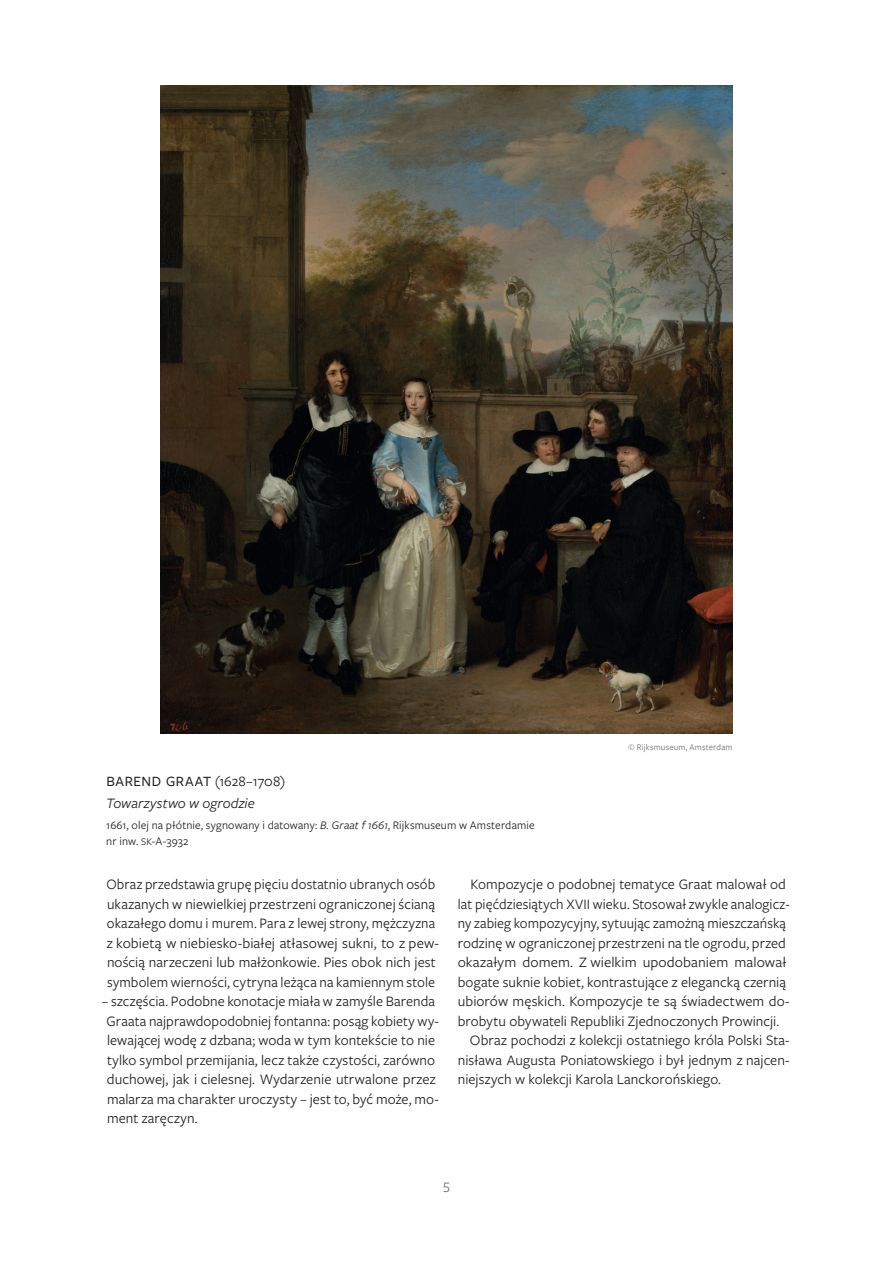
<style>
.page{position:relative;width:893px;height:1263px;background:#fff}
.page>*{position:absolute;margin:0;border:0;box-sizing:border-box;transform-origin:0 0}
.Pierwszy_akapit{font:19.5px "Freight Sans Pro";letter-spacing:-.005em;color:#231f20}
.Główny{font:15px/19.5px "Freight Sans Pro";color:#231f20}
.Pierwszy_akapit-2{font:italic 15px "Freight Sans Pro";letter-spacing:.005em;color:#231f20}
.t1{font:15px "Freight Sans Pro";color:#6c6d70}
.Pierwszy_akapit-3{font:12px "Freight Sans Pro";letter-spacing:.01em;color:#231f20}
.Copyright{font:9px "Freight Sans Pro";letter-spacing:.02em;color:#6c6d70}
.s1{font-size:15px}
.s2{font-style:italic}
.s3{font-size:10.5px}
</style>
<div class="page">
<img style="left:160px;top:85px;width:572px;height:648px">
<p class="Pierwszy_akapit" style="left:106px;top:766px;width:181px">barend graat <span class="s1">(1628–1708)</span></p>
<p class="Pierwszy_akapit-2" style="left:106px;top:793px;width:150px">Towarzystwo w ogrodzie</p>
<p class="Pierwszy_akapit-3" style="left:106px;top:817px;width:430px">1661, olej na płótnie, sygnowany i datowany: <span class="s2">B. Graat f 1661</span>, Rijksmuseum w Amsterdamie</p>
<p class="Pierwszy_akapit-3" style="left:106px;top:833px;width:84px">nr inw. <span class="s3">SK</span>-A-3932</p>
<p class="Copyright" style="left:628px;top:741px;width:106px">© Rijksmuseum, Amsterdam</p>
<p class="Główny" style="left:106px;top:874px;width:334px">Obraz przedstawia grupę pięciu dostatnio ubranych osób ukazanych w niewielkiej przestrzeni ograniczonej ścianą okazałego domu i murem. Para z lewej strony, mężczyzna z kobietą w niebiesko-białej atłasowej sukni, to z pew&shy;nością narzeczeni lub małżonkowie. Pies obok nich jest symbolem wierności, cytryna leżąca na kamiennym stole</p>
<p class="Główny" style="left:102px;top:991px;width:338px">– szczęścia. Podobne konotacje miała w zamyśle Barenda Graata najprawdopodobniej fontanna: posąg kobiety wy&shy;lewającej wodę z dzbana; woda w tym kontekście to nie tylko symbol przemijania, lecz także czystości, zarówno duchowej, jak i cielesnej. Wydarzenie utrwalone przez malarza ma charakter uroczysty – jest to, być może, mo&shy;ment zaręczyn.</p>
<p class="Główny" style="left:458px;top:874px;width:334px;text-indent:13px">Kompozycje o podobnej tematyce Graat malował od lat pięćdziesiątych XVII wieku. Stosował zwykle analogicz&shy;ny zabieg kompozycyjny, sytuując zamożną mieszczańską rodzinę w ograniczonej przestrzeni na tle ogrodu, przed okazałym domem. Z wielkim upodobaniem malował bogate suknie kobiet, kontrastujące z elegancką czernią ubiorów męskich. Kompozycje te są świadectwem do&shy;brobytu obywateli Republiki Zjednoczonych Prowincji.</p>
<p class="Główny" style="left:458px;top:1030px;width:333px;text-align:justify;text-indent:12px">Obraz pochodzi z kolekcji ostatniego króla Polski Sta&shy;nisława Augusta Poniatowskiego i był jednym z najcen&shy;niejszych w kolekcji Karola Lanckorońskiego.</p>
<p class="t1" style="left:443px;top:1177px;width:9px">5</p>
</div>
